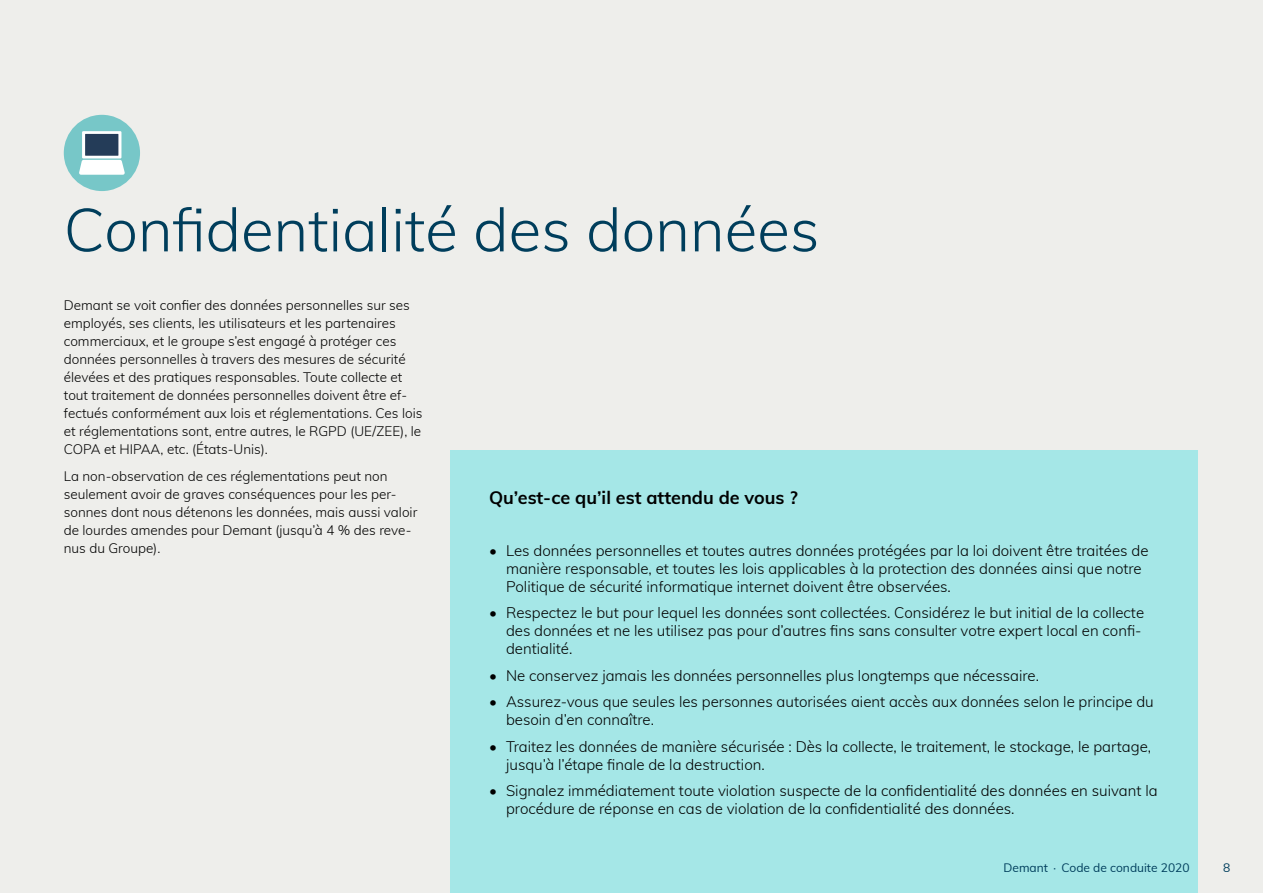
<style>
.page{position:relative;width:1263px;height:893px;background:#eeeeeb}
.page>*{position:absolute;margin:0;border:0;box-sizing:border-box;transform-origin:0 0}
.t1{font:300 60px "Muli";color:#003e5c}
.t2{font:700 18px "Muli";color:#000}
.t3{font:300 15px/18px "Muli";color:#000}
.t4{font:300 13.5px/18px "Muli";color:#000}
.t5{font:12px "Muli";color:#003e5c}
</style>
<div class="page">
<div style="left:451px;top:450px;width:747px;height:443px;background:#a5e7e7"></div>
<div style="left:64px;top:115px;width:76px;height:76px;background:#77c7c8;border-radius:50%"></div>
<svg style="left:82px;top:131px;width:39px;height:27px"></svg>
<svg style="left:79px;top:160px;width:46px;height:15px"></svg>
<div style="left:85px;top:134px;width:33px;height:22px;background:#243c58"></div>
<h1 class="t1" style="left:64px;top:186px;width:757px">Confidentialité des données</h1>
<p class="t4" style="left:64px;top:296px;width:360px">Demant se voit confier des données personnelles sur ses employés, ses clients, les utilisateurs et les partenaires commerciaux, et le groupe s’est engagé à protéger ces données personnelles à travers des mesures de sécurité élevées et des pratiques responsables. Toute collecte et tout traitement de données personnelles doivent être ef&shy;fectués conformément aux lois et réglementations. Ces lois et réglementations sont, entre autres, le RGPD (UE/ZEE), le COPA et HIPAA, etc. (États-Unis).</p>
<p class="t4" style="left:64px;top:466px;width:355px">La non-observation de ces réglementations peut non seulement avoir de graves conséquences pour les per&shy;sonnes dont nous détenons les données, mais aussi valoir de lourdes amendes pour Demant (jusqu’à 4 % des reve&shy;nus du Groupe).</p>
<p class="t2" style="left:489px;top:485px;width:310px">Qu’est-ce qu’il est attendu de vous ?</p>
<p class="t3" style="left:506px;top:541px;width:644px;text-indent:-17px">• Les données personnelles et toutes autres données protégées par la loi doivent être traitées de manière responsable, et toutes les lois applicables à la protection des données ainsi que notre<br>Politique de sécurité informatique internet doivent être observées.</p>
<p class="t3" style="left:506px;top:603px;width:640px;text-indent:-17px">• Respectez le but pour lequel les données sont collectées. Considérez le but initial de la collecte des données et ne les utilisez pas pour d’autres fins sans consulter votre expert local en confi&shy;dentialité.</p>
<p class="t3" style="left:489px;top:666px;width:551px">• Ne conservez jamais les données personnelles plus longtemps que nécessaire.</p>
<p class="t3" style="left:506px;top:692px;width:649px;text-indent:-17px">• Assurez-vous que seules les personnes autorisées aient accès aux données selon le principe du besoin d’en connaître.</p>
<p class="t3" style="left:506px;top:737px;width:647px;text-indent:-17px">• Traitez les données de manière sécurisée : Dès la collecte, le traitement, le stockage, le partage, jusqu’à l’étape finale de la destruction.</p>
<p class="t3" style="left:506px;top:781px;width:653px;text-indent:-17px">• Signalez immédiatement toute violation suspecte de la confidentialité des données en suivant la procédure de réponse en cas de violation de la confidentialité des données.</p>
<p class="t5" style="left:1003px;top:859px;width:188px">Demant ∙ Code de conduite 2020</p>
<p class="t5" style="left:1223px;top:859px;width:9px">8</p>
</div>
